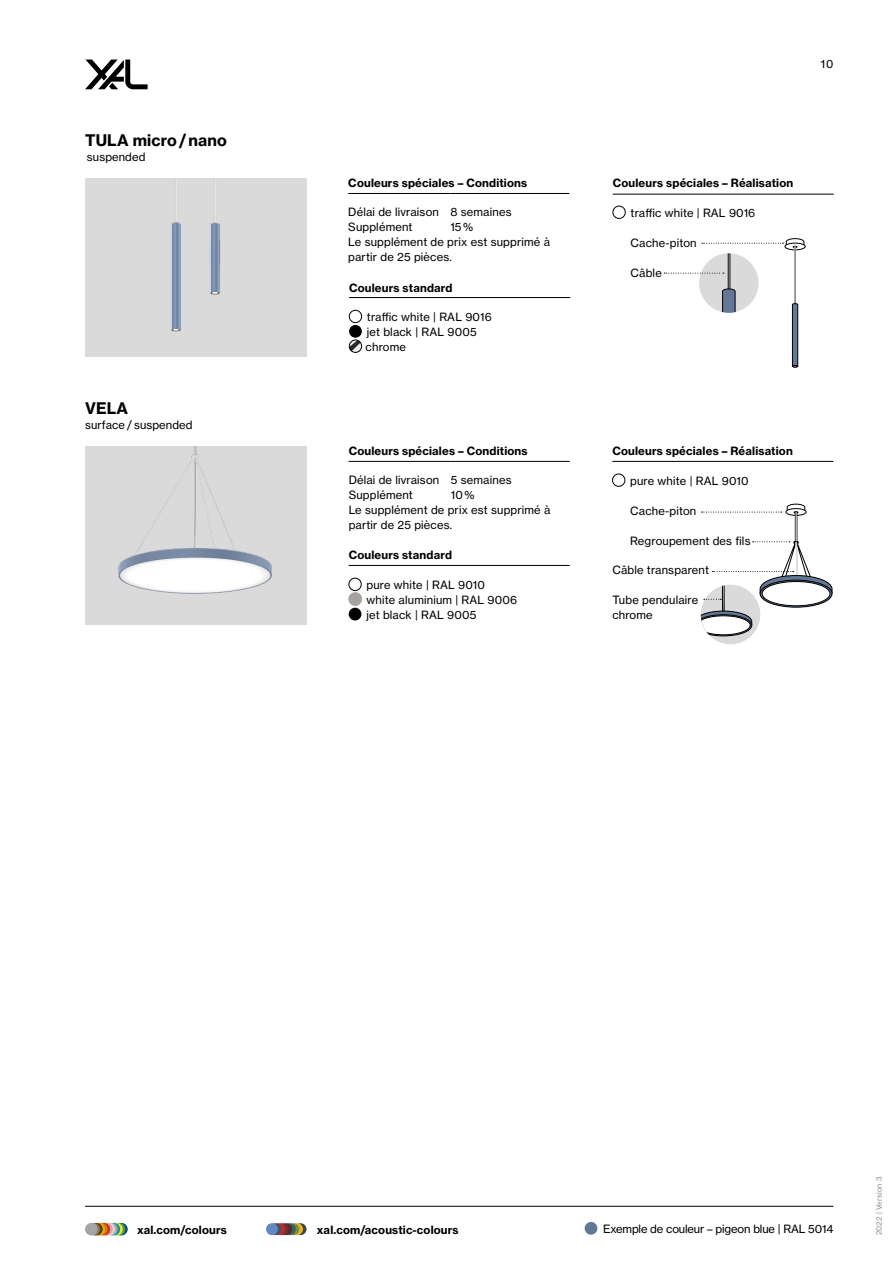
<style>
.page{position:relative;width:893px;height:1263px;background:#fff}
.page>*{position:absolute;margin:0;border:0;box-sizing:border-box;transform-origin:0 0}
.t1{font:15.75px "N Haas Grotesk TX Pro 75 Bd";letter-spacing:.01em;color:#000}
.t2{font:11.25px/14.9px "N Haas Grotesk TX Pro 55 Rg";letter-spacing:.015em;color:#000}
.t3{font:11.25px "N Haas Grotesk TX Pro 75 Bd";letter-spacing:.015em;color:#000}
.t4{font:11.25px "N Haas Grotesk TX Pro 55 Rg";letter-spacing:-.01em;color:#000}
.t5{font:7.5px "N Haas Grotesk TX Pro 55 Rg";letter-spacing:.015em;color:#929292}
</style>
<div class="page">
<svg style="left:85px;top:60px;width:63px;height:29px"></svg>
<hr style="left:85px;top:1206px;width:748px;height:1px;background:#000">
<div style="left:85px;top:446px;width:221px;height:179px;background:#dadada"></div>
<img style="left:118px;top:446px;width:154px;height:148px">
<svg style="left:115px;top:1223px;width:13px;height:12px"></svg>
<div style="left:113px;top:1223px;width:12px;height:12px;background:#549f2d;border-radius:50%"></div>
<svg style="left:110px;top:1223px;width:13px;height:12px"></svg>
<svg style="left:108px;top:1223px;width:12px;height:12px"></svg>
<svg style="left:105px;top:1223px;width:13px;height:12px"></svg>
<div style="left:103px;top:1223px;width:12px;height:12px;background:#f9c9c9;border-radius:50%"></div>
<svg style="left:100px;top:1223px;width:13px;height:12px"></svg>
<div style="left:98px;top:1223px;width:12px;height:12px;background:#c4341b;border-radius:50%"></div>
<svg style="left:95px;top:1223px;width:13px;height:12px"></svg>
<div style="left:93px;top:1223px;width:12px;height:12px;background:#e0ab04;border-radius:50%"></div>
<svg style="left:90px;top:1223px;width:13px;height:12px"></svg>
<div style="left:88px;top:1223px;width:12px;height:12px;background:#8e7850;border-radius:50%"></div>
<div style="left:85px;top:1223px;width:13px;height:12px;background:#a6a5a5;border-radius:50%"></div>
<div style="left:295px;top:1223px;width:11px;height:12px;background:#414549;border-radius:50%"></div>
<svg style="left:291px;top:1223px;width:12px;height:12px"></svg>
<div style="left:287px;top:1223px;width:12px;height:12px;background:#798a45;border-radius:50%"></div>
<svg style="left:284px;top:1223px;width:12px;height:12px"></svg>
<div style="left:280px;top:1223px;width:12px;height:12px;background:#5c263a;border-radius:50%"></div>
<div style="left:277px;top:1223px;width:12px;height:12px;background:#733230;border-radius:50%"></div>
<svg style="left:273px;top:1223px;width:12px;height:12px"></svg>
<div style="left:270px;top:1223px;width:11px;height:12px;background:#474e66;border-radius:50%"></div>
<div style="left:266px;top:1223px;width:12px;height:12px;background:#6189bf;border-radius:50%"></div>
<div style="left:85px;top:178px;width:221px;height:179px;background:#dadada"></div>
<img style="left:210px;top:179px;width:11px;height:62px">
<img style="left:210px;top:241px;width:11px;height:54px">
<img style="left:171px;top:178px;width:10px;height:154px">
<div style="left:585px;top:1222px;width:12px;height:13px;background:#637897;border-radius:50%"></div>
<div style="left:349px;top:578px;width:12px;height:13px;border:1px solid #000;border-radius:50%"></div>
<div style="left:349px;top:593px;width:13px;height:12px;background:#a7a2a0;border-radius:50%"></div>
<div style="left:349px;top:592px;width:13px;height:14px;border:1px solid #a7a2a0;border-radius:50%"></div>
<div style="left:349px;top:608px;width:12px;height:12px;background:#000;border-radius:50%"></div>
<div style="left:612px;top:474px;width:13px;height:12px;border:1px solid #000;border-radius:50%"></div>
<hr style="left:349px;top:565px;width:221px;height:1px;background:#000">
<hr style="left:612px;top:461px;width:221px;height:1px;background:#000">
<div style="left:701px;top:585px;width:59px;height:59px;background:#dadada;border-radius:50%"></div>
<svg style="left:701px;top:504px;width:131px;height:132px"></svg>
<hr style="left:349px;top:461px;width:102px;height:1px;background:#000">
<hr style="left:451px;top:461px;width:119px;height:1px;background:#000">
<div style="left:349px;top:310px;width:13px;height:13px;border:1px solid #000;border-radius:50%"></div>
<div style="left:349px;top:325px;width:13px;height:13px;background:#000;border-radius:50%"></div>
<svg style="left:349px;top:340px;width:13px;height:13px"></svg>
<div style="left:349px;top:340px;width:13px;height:13px;border:1px solid #000;border-radius:50%"></div>
<div style="left:613px;top:206px;width:12px;height:13px;border:1px solid #000;border-radius:50%"></div>
<hr style="left:349px;top:297px;width:221px;height:1px;background:#000">
<hr style="left:613px;top:194px;width:221px;height:1px;background:#000">
<div style="left:785px;top:243px;width:20px;height:7px;border:1px solid #000;border-radius:50%"></div>
<svg style="left:664px;top:238px;width:140px;height:130px"></svg>
<hr style="left:348px;top:193px;width:102px;height:1px;background:#000">
<hr style="left:450px;top:193px;width:119px;height:1px;background:#000">
<h1 class="t1" style="left:85px;top:131px;width:143px">TULA micro / nano</h1>
<p class="t2" style="left:87px;top:150px;width:60px">suspended</p>
<h1 class="t1" style="left:85px;top:398px;width:45px">VELA</h1>
<p class="t2" style="left:85px;top:417px;width:109px">surface / suspended</p>
<p class="t3" style="left:348px;top:176px;width:180px">Couleurs spéciales – Conditions</p>
<p class="t2" style="left:348px;top:204px;width:165px">Délai de livraison 8 semaines<br>Supplément</p>
<p class="t2" style="left:348px;top:219px;width:203px;text-indent:102px">15 %<br>Le supplément de prix est supprimé à partir de 25 pièces.</p>
<p class="t3" style="left:349px;top:280px;width:105px">Couleurs standard</p>
<p class="t2" style="left:366px;top:310px;width:128px">traffic white | RAL 9016 jet black | RAL 9005 chrome</p>
<p class="t3" style="left:349px;top:444px;width:180px">Couleurs spéciales – Conditions</p>
<p class="t2" style="left:349px;top:472px;width:164px">Délai de livraison 5 semaines<br>Supplément</p>
<p class="t2" style="left:349px;top:487px;width:203px;text-indent:102px">10 %<br>Le supplément de prix est supprimé à partir de 25 pièces.</p>
<p class="t3" style="left:349px;top:548px;width:105px">Couleurs standard</p>
<p class="t2" style="left:367px;top:578px;width:152px">pure white | RAL 9010<br>white aluminium | RAL 9006 jet black | RAL 9005</p>
<p class="t2" style="left:819px;top:56px;width:16px">10</p>
<p class="t3" style="left:613px;top:176px;width:182px">Couleurs spéciales – Réalisation</p>
<p class="t2" style="left:631px;top:206px;width:126px">traffic white | RAL 9016</p>
<p class="t2" style="left:631px;top:235px;width:68px">Cache-piton</p>
<p class="t2" style="left:631px;top:265px;width:33px">Câble</p>
<p class="t3" style="left:612px;top:444px;width:182px">Couleurs spéciales – Réalisation</p>
<p class="t2" style="left:630px;top:473px;width:120px">pure white | RAL 9010</p>
<p class="t2" style="left:630px;top:503px;width:68px">Cache-piton</p>
<p class="t2" style="left:630px;top:533px;width:122px">Regroupement des fils</p>
<p class="t2" style="left:612px;top:563px;width:98px">Câble transparent</p>
<p class="t2" style="left:612px;top:593px;width:87px">Tube pendulaire chrome</p>
<p class="t3" style="left:137px;top:1222px;width:91px">xal.com/colours</p>
<p class="t3" style="left:317px;top:1222px;width:143px">xal.com/acoustic-colours</p>
<p class="t4" style="left:603px;top:1222px;width:232px">Exemple de couleur – pigeon blue | RAL 5014</p>
<p class="t5" style="left:874px;top:1235px;width:60px;rotate:-90deg">2022 | Version 3</p>
</div>
